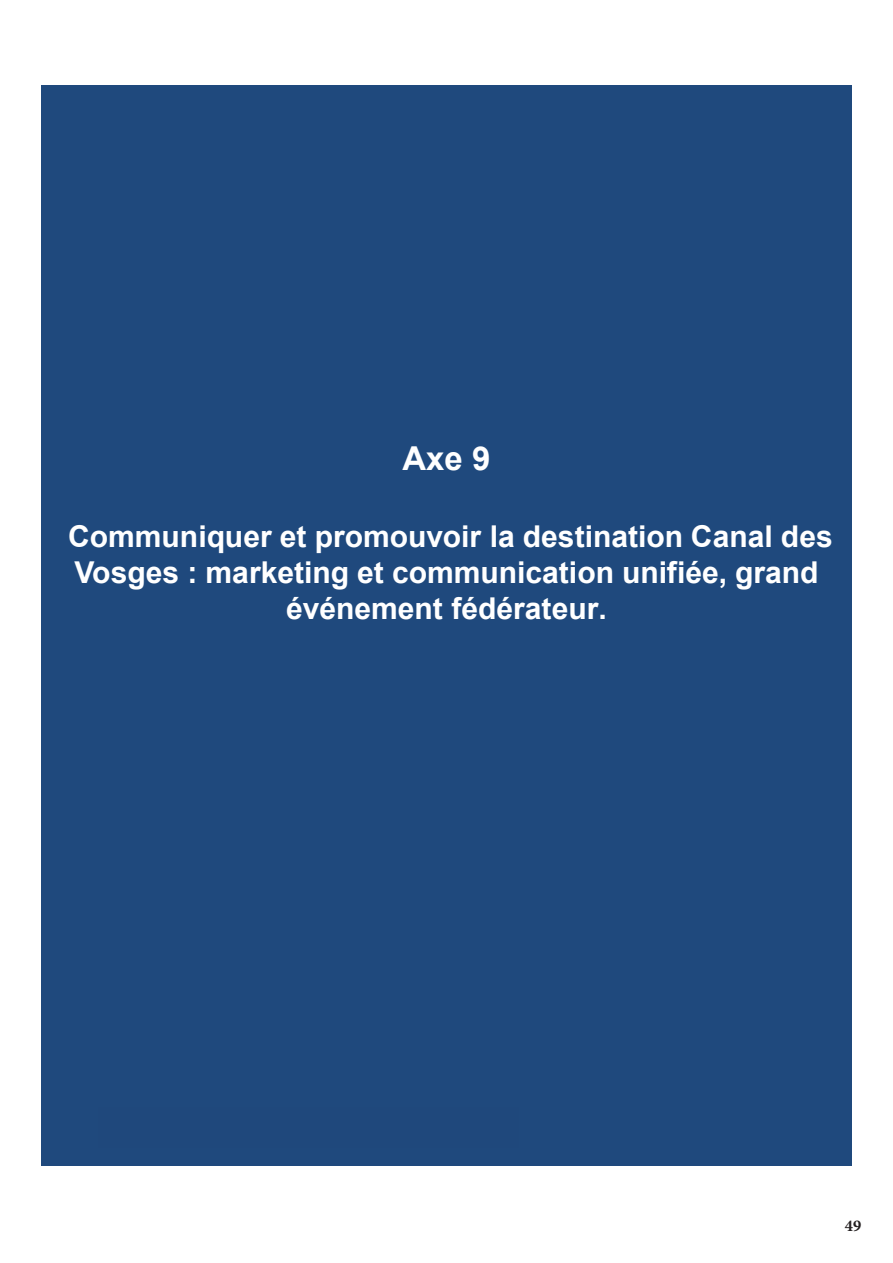
<style>
.page{position:relative;width:893px;height:1263px;background:#fff}
.page>*{position:absolute;margin:0;border:0;box-sizing:border-box;transform-origin:0 0}
.t1{font:700 33px "Arial";color:#fff}
.t2{font:700 30.15px "Arial";color:#fff}
.t3{font:700 30px "Arial";color:#fff}
.t4{font:700 16.5px "Minion Pro";color:#231f20}
</style>
<div class="page">
<div style="left:41px;top:85px;width:810px;height:1080px;background:#1f497d"></div>
<p class="t1" style="left:403px;top:435px;width:89px">Axe 9</p>
<p class="t3" style="left:68px;top:515px;width:766px">Communiquer et promouvoir la destination Canal des</p>
<p class="t2" style="left:74px;top:551px;width:746px">Vosges : marketing et communication unifiée, grand</p>
<p class="t3" style="left:286px;top:587px;width:322px">événement fédérateur.</p>
<p class="t4" style="left:845px;top:1214px;width:18px">49</p>
</div>
